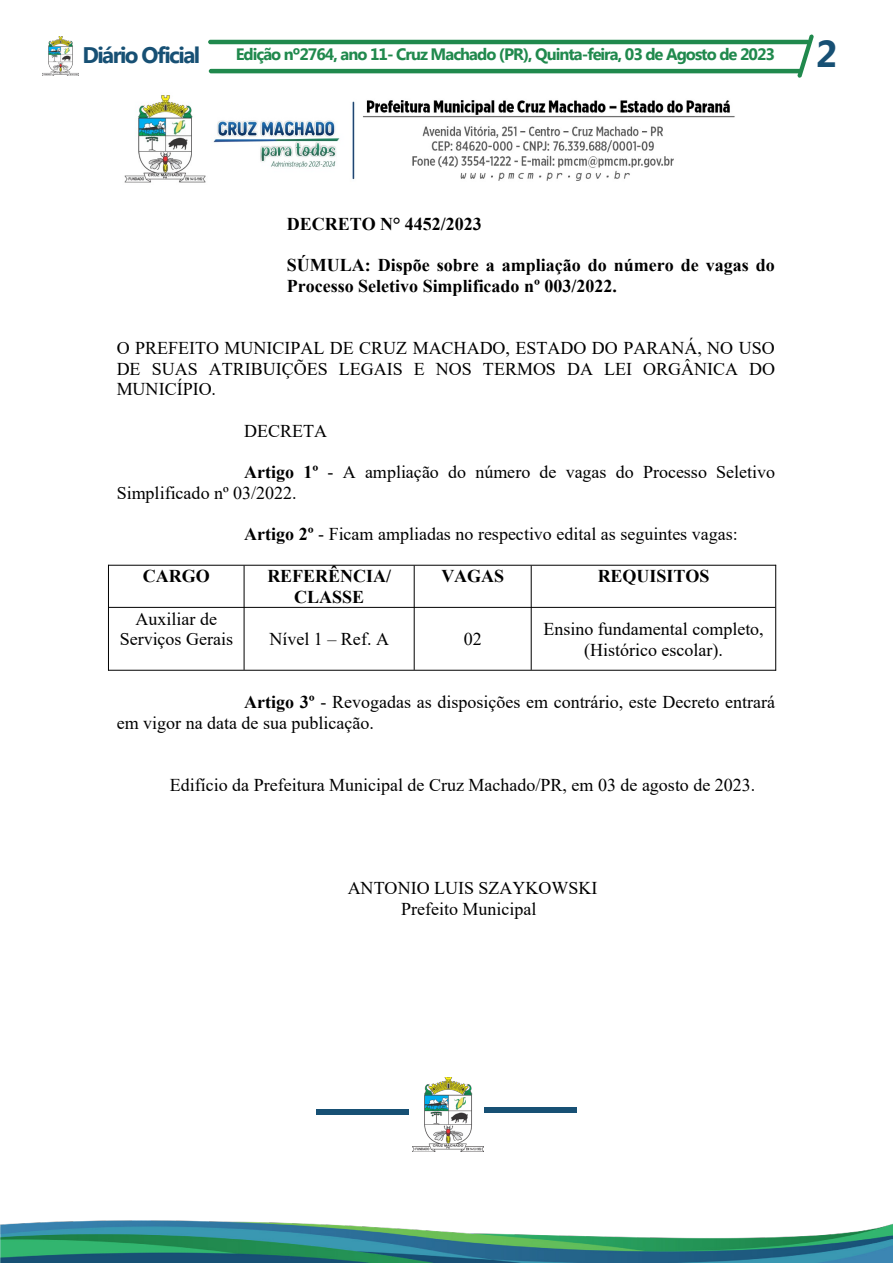
<style>
.page{position:relative;width:893px;height:1263px;background:#fff}
.page>*{position:absolute;margin:0;border:0;box-sizing:border-box;transform-origin:0 0}
.t1{font:700 37.5px "Myanmar Text";color:#175074}
.t2{font:700 22.5px "Myanmar Text";letter-spacing:-.07em;color:#175074}
.t3{font:18px/20.7px "Times New Roman";color:#000;text-align:center}
.t4{font:700 18px/20.7px "Times New Roman";color:#000}
.t5{font:700 16.5px "Myanmar Text";letter-spacing:-.06em;color:#20894d}
.s1{font-weight:700}
</style>
<div class="page">
<hr style="left:208px;top:40px;width:602px;height:4px;background:#20894d;border-radius:2px">
<hr style="left:209px;top:69px;width:593px;height:4px;background:#20894d;border-radius:2px">
<img style="left:43px;top:37px;width:36px;height:38px">
<svg style="left:797px;top:34px;width:17px;height:44px"></svg>
<img style="left:0;top:1220px;width:892px;height:43px">
<img style="left:892px;top:1223px;width:1px;height:40px">
<svg style="left:316px;top:1109px;width:93px;height:6px"></svg>
<img style="left:413px;top:1077px;width:70px;height:74px">
<svg style="left:484px;top:1107px;width:93px;height:5px"></svg>
<img style="left:124px;top:95px;width:611px;height:88px">
<hr style="left:108px;top:565px;width:668px;height:1px;background:#000">
<hr style="left:109px;top:607px;width:666px;height:1px;background:#000">
<hr style="left:108px;top:670px;width:668px;height:1px;background:#000">
<hr style="left:108px;top:565px;width:1px;height:106px;background:#000">
<hr style="left:244px;top:566px;width:1px;height:104px;background:#000">
<hr style="left:414px;top:566px;width:1px;height:104px;background:#000">
<hr style="left:531px;top:566px;width:1px;height:104px;background:#000">
<hr style="left:775px;top:565px;width:1px;height:106px;background:#000">
<p class="t2" style="left:82px;top:42px;width:119px">Diário Oficial</p>
<p class="t5" style="left:236px;top:45px;width:541px">Edição nº2764, ano 11- Cruz Machado (PR), Quinta-feira, 03 de Agosto de 2023</p>
<p class="t1" style="left:816px;top:32px;width:23px">2</p>
<p class="t4" style="left:287px;top:213px;width:197px">DECRETO N° 4452/2023</p>
<p class="t4" style="left:287px;top:255px;width:489px">SÚMULA: Dispõe sobre a ampliação do número de vagas do<br>Processo Seletivo Simplificado nº 003/2022.</p>
<p class="t3" style="left:117px;top:338px;width:660px;text-align:justify">O PREFEITO MUNICIPAL DE CRUZ MACHADO, ESTADO DO PARANÁ, NO USO DE SUAS ATRIBUIÇÕES LEGAIS E NOS TERMOS DA LEI ORGÂNICA DO MUNICÍPIO.</p>
<p class="t3" style="left:244px;top:420px;width:84px">DECRETA</p>
<p class="t3" style="left:117px;top:462px;width:660px;text-align:left;text-indent:127px"><span class="s1">Artigo 1º</span> - A ampliação do número de vagas do Processo Seletivo<br>Simplificado nº 03/2022.</p>
<p class="t3" style="left:244px;top:524px;width:495px"><span class="s1">Artigo 2º</span> - Ficam ampliadas no respectivo edital as seguintes vagas:</p>
<p class="t4" style="left:143px;top:566px;width:68px">CARGO</p>
<p class="t4" style="left:267px;top:566px;width:125px;text-align:center">REFERÊNCIA/<br>CLASSE</p>
<p class="t4" style="left:441px;top:566px;width:64px">VAGAS</p>
<p class="t4" style="left:598px;top:566px;width:113px">REQUISITOS</p>
<p class="t3" style="left:120px;top:608px;width:115px">Auxiliar de<br>Serviços Gerais</p>
<p class="t3" style="left:270px;top:629px;width:121px">Nível 1 – Ref. A</p>
<p class="t3" style="left:464px;top:629px;width:19px">02</p>
<p class="t3" style="left:543px;top:619px;width:222px">Ensino fundamental completo, (Histórico escolar).</p>
<p class="t3" style="left:117px;top:692px;width:660px;text-align:left;text-indent:127px"><span class="s1">Artigo 3º</span> - Revogadas as disposições em contrário, este Decreto entrará em vigor na data de sua publicação.</p>
<p class="t3" style="left:170px;top:775px;width:587px">Edifício da Prefeitura Municipal de Cruz Machado/PR, em 03 de agosto de 2023.</p>
<p class="t3" style="left:348px;top:878px;width:251px">ANTONIO LUIS SZAYKOWSKI<br>Prefeito Municipal</p>
</div>
